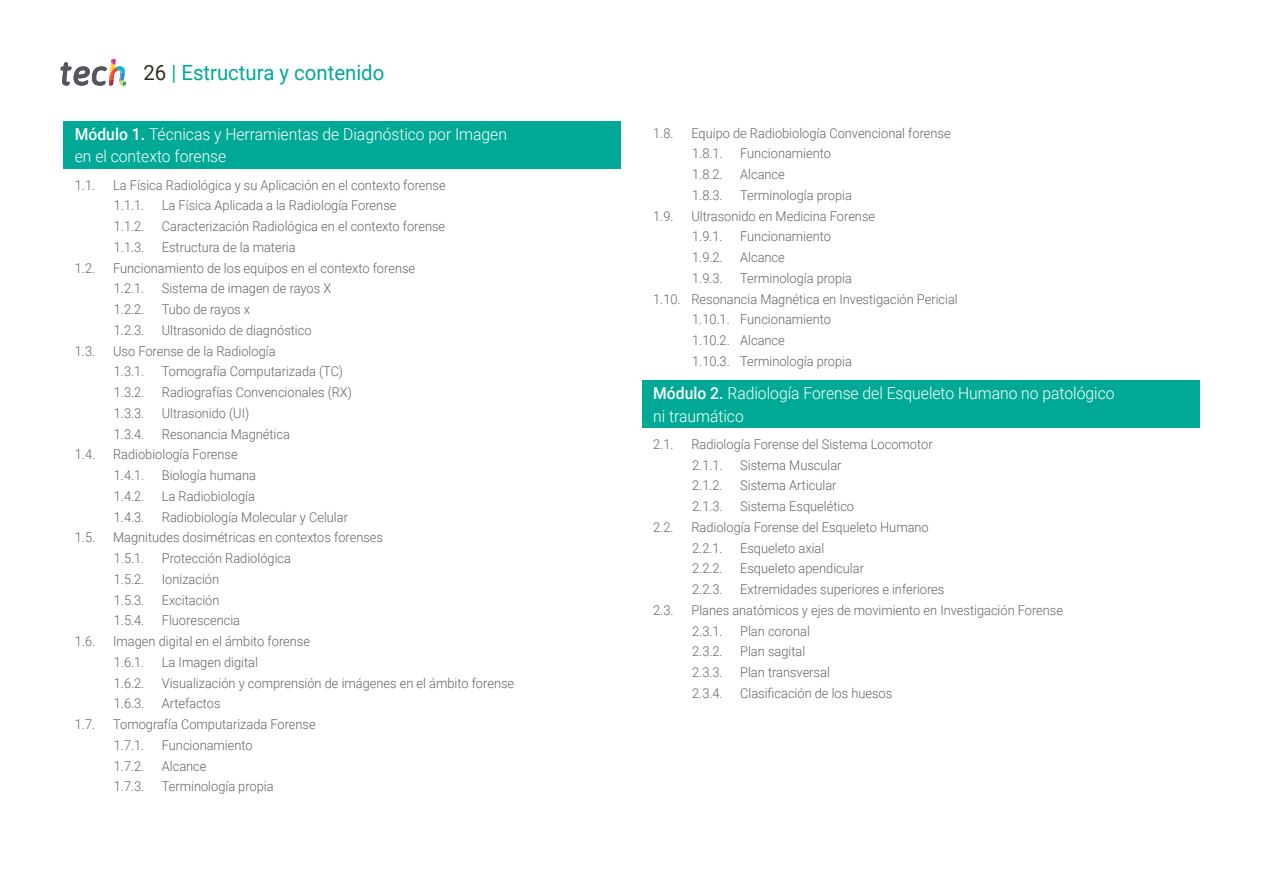
<style>
.page{position:relative;width:1263px;height:893px;background:#fff}
.page>*{position:absolute;margin:0;border:0;box-sizing:border-box;transform-origin:0 0}
.t1{font:21px "Roboto";color:#00a996}
.t2{font:300 16.5px/22.5px "Roboto";color:#fff;scale:.95 1}
.t3{font:300 13.5px/20.7px "Roboto";color:#61646a;scale:.95 1}
.s1{color:#312e20}
.s2{font-weight:500}
</style>
<div class="page">
<div style="left:64px;top:121px;width:557px;height:48px;background:#00a996"></div>
<div style="left:642px;top:380px;width:557px;height:48px;background:#00a996"></div>
<svg style="left:61px;top:59px;width:65px;height:27px"></svg>
<h1 class="t1" style="left:144px;top:57px;width:242px"><span class="s1">26</span> | Estructura y contenido</h1>
<p class="t2" style="left:75px;top:122px;width:456px"><span class="s2">Módulo 1.</span> Técnicas y Herramientas de Diagnóstico por Imagen en el contexto forense</p>
<p class="t3" style="left:75px;top:174px;width:23px">1.1.</p>
<p class="t3" style="left:113px;top:174px;width:352px">La Física Radiológica y su Aplicación en el contexto forense<br>1.1.1.</p>
<p class="t3" style="left:162px;top:195px;width:248px">La Física Aplicada a la Radiología Forense</p>
<p class="t3" style="left:114px;top:215px;width:34px">1.1.2.</p>
<p class="t3" style="left:162px;top:215px;width:300px">Caracterización Radiológica en el contexto forense</p>
<p class="t3" style="left:114px;top:236px;width:34px">1.1.3.</p>
<p class="t3" style="left:162px;top:236px;width:142px">Estructura de la materia</p>
<p class="t3" style="left:75px;top:257px;width:23px">1.2.</p>
<p class="t3" style="left:113px;top:257px;width:319px">Funcionamiento de los equipos en el contexto forense<br>1.2.1.</p>
<p class="t3" style="left:162px;top:278px;width:180px">Sistema de imagen de rayos X</p>
<p class="t3" style="left:114px;top:298px;width:34px">1.2.2.</p>
<p class="t3" style="left:162px;top:298px;width:94px">Tubo de rayos x</p>
<p class="t3" style="left:114px;top:319px;width:34px">1.2.3.</p>
<p class="t3" style="left:162px;top:319px;width:159px">Ultrasonido de diagnóstico</p>
<p class="t3" style="left:75px;top:340px;width:23px">1.3.</p>
<p class="t3" style="left:113px;top:340px;width:172px">Uso Forense de la Radiología<br>1.3.1.</p>
<p class="t3" style="left:162px;top:361px;width:192px">Tomografía Computarizada (TC)</p>
<p class="t3" style="left:114px;top:381px;width:34px">1.3.2.</p>
<p class="t3" style="left:162px;top:381px;width:202px">Radiografías Convencionales (RX)</p>
<p class="t3" style="left:114px;top:402px;width:34px">1.3.3.</p>
<p class="t3" style="left:162px;top:402px;width:94px">Ultrasonido (UI)</p>
<p class="t3" style="left:114px;top:423px;width:34px">1.3.4.</p>
<p class="t3" style="left:162px;top:423px;width:136px">Resonancia Magnética</p>
<p class="t3" style="left:75px;top:444px;width:23px">1.4.</p>
<p class="t3" style="left:113px;top:444px;width:133px">Radiobiología Forense<br>1.4.1.</p>
<p class="t3" style="left:162px;top:464px;width:101px">Biología humana</p>
<p class="t3" style="left:114px;top:485px;width:34px">1.4.2.</p>
<p class="t3" style="left:162px;top:485px;width:99px">La Radiobiología</p>
<p class="t3" style="left:114px;top:506px;width:34px">1.4.3.</p>
<p class="t3" style="left:162px;top:506px;width:197px">Radiobiología Molecular y Celular</p>
<p class="t3" style="left:75px;top:527px;width:23px">1.5.</p>
<p class="t3" style="left:113px;top:527px;width:286px">Magnitudes dosimétricas en contextos forenses<br>1.5.1.</p>
<p class="t3" style="left:162px;top:547px;width:137px">Protección Radiológica</p>
<p class="t3" style="left:114px;top:568px;width:34px">1.5.2.</p>
<p class="t3" style="left:162px;top:568px;width:62px">Ionización</p>
<p class="t3" style="left:114px;top:589px;width:34px">1.5.3.</p>
<p class="t3" style="left:162px;top:589px;width:62px">Excitación</p>
<p class="t3" style="left:114px;top:610px;width:34px">1.5.4.</p>
<p class="t3" style="left:162px;top:610px;width:84px">Fluorescencia</p>
<p class="t3" style="left:75px;top:630px;width:23px">1.6.</p>
<p class="t3" style="left:113px;top:630px;width:209px">Imagen digital en el ámbito forense<br>1.6.1.</p>
<p class="t3" style="left:162px;top:651px;width:103px">La Imagen digital</p>
<p class="t3" style="left:114px;top:672px;width:34px">1.6.2.</p>
<p class="t3" style="left:162px;top:672px;width:372px">Visualización y comprensión de imágenes en el ámbito forense</p>
<p class="t3" style="left:114px;top:693px;width:34px">1.6.3.</p>
<p class="t3" style="left:162px;top:693px;width:63px">Artefactos</p>
<p class="t3" style="left:75px;top:713px;width:23px">1.7.</p>
<p class="t3" style="left:113px;top:713px;width:215px">Tomografía Computarizada Forense<br>1.7.1.</p>
<p class="t3" style="left:162px;top:734px;width:97px">Funcionamiento</p>
<p class="t3" style="left:114px;top:755px;width:34px">1.7.2.</p>
<p class="t3" style="left:162px;top:755px;width:48px">Alcance</p>
<p class="t3" style="left:114px;top:776px;width:34px">1.7.3.</p>
<p class="t3" style="left:162px;top:776px;width:119px">Terminología propia</p>
<p class="t3" style="left:653px;top:122px;width:23px">1.8.</p>
<p class="t3" style="left:691px;top:122px;width:274px">Equipo de Radiobiología Convencional forense<br>1.8.1.</p>
<p class="t3" style="left:740px;top:143px;width:97px">Funcionamiento</p>
<p class="t3" style="left:692px;top:164px;width:34px">1.8.2.</p>
<p class="t3" style="left:740px;top:164px;width:48px">Alcance</p>
<p class="t3" style="left:692px;top:184px;width:34px">1.8.3.</p>
<p class="t3" style="left:740px;top:184px;width:119px">Terminología propia</p>
<p class="t3" style="left:653px;top:205px;width:23px">1.9.</p>
<p class="t3" style="left:691px;top:205px;width:195px">Ultrasonido en Medicina Forense<br>1.9.1.</p>
<p class="t3" style="left:740px;top:226px;width:97px">Funcionamiento</p>
<p class="t3" style="left:692px;top:247px;width:34px">1.9.2.</p>
<p class="t3" style="left:740px;top:247px;width:48px">Alcance</p>
<p class="t3" style="left:692px;top:267px;width:34px">1.9.3.</p>
<p class="t3" style="left:740px;top:267px;width:119px">Terminología propia</p>
<p class="t3" style="left:653px;top:288px;width:322px">1.10. Resonancia Magnética en Investigación Pericial</p>
<p class="t3" style="left:692px;top:309px;width:148px">1.10.1. Funcionamiento</p>
<p class="t3" style="left:692px;top:330px;width:99px">1.10.2. Alcance</p>
<p class="t3" style="left:692px;top:350px;width:170px">1.10.3. Terminología propia</p>
<p class="t2" style="left:653px;top:381px;width:487px"><span class="s2">Módulo 2.</span> Radiología Forense del Esqueleto Humano no patológico ni traumático</p>
<p class="t3" style="left:653px;top:433px;width:23px">2.1.</p>
<p class="t3" style="left:691px;top:433px;width:255px">Radiología Forense del Sistema Locomotor<br>2.1.1.</p>
<p class="t3" style="left:740px;top:454px;width:108px">Sistema Muscular</p>
<p class="t3" style="left:692px;top:475px;width:34px">2.1.2.</p>
<p class="t3" style="left:740px;top:475px;width:103px">Sistema Articular</p>
<p class="t3" style="left:692px;top:495px;width:34px">2.1.3.</p>
<p class="t3" style="left:740px;top:495px;width:121px">Sistema Esquelético</p>
<p class="t3" style="left:653px;top:516px;width:23px">2.2.</p>
<p class="t3" style="left:691px;top:516px;width:251px">Radiología Forense del Esqueleto Humano<br>2.2.1.</p>
<p class="t3" style="left:740px;top:537px;width:90px">Esqueleto axial</p>
<p class="t3" style="left:692px;top:558px;width:34px">2.2.2.</p>
<p class="t3" style="left:740px;top:558px;width:132px">Esqueleto apendicular</p>
<p class="t3" style="left:692px;top:578px;width:34px">2.2.3.</p>
<p class="t3" style="left:740px;top:578px;width:216px">Extremidades superiores e inferiores</p>
<p class="t3" style="left:653px;top:599px;width:23px">2.3.</p>
<p class="t3" style="left:691px;top:599px;width:393px">Planes anatómicos y ejes de movimiento en Investigación Forense<br>2.3.1.</p>
<p class="t3" style="left:740px;top:620px;width:75px">Plan coronal</p>
<p class="t3" style="left:692px;top:641px;width:34px">2.3.2.</p>
<p class="t3" style="left:740px;top:641px;width:70px">Plan sagital</p>
<p class="t3" style="left:692px;top:661px;width:34px">2.3.3.</p>
<p class="t3" style="left:740px;top:661px;width:96px">Plan transversal</p>
<p class="t3" style="left:692px;top:682px;width:34px">2.3.4.</p>
<p class="t3" style="left:740px;top:682px;width:162px">Clasificación de los huesos</p>
</div>
